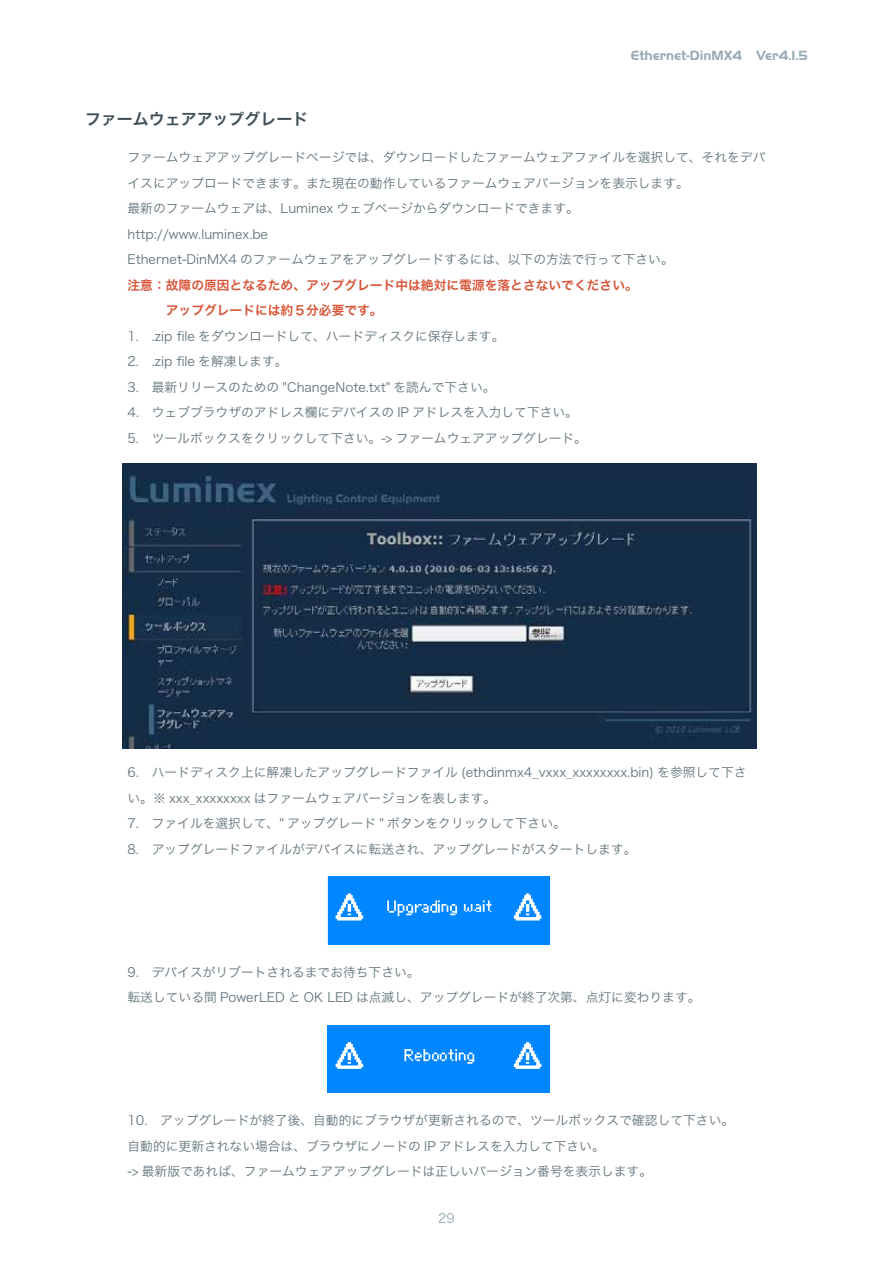
<style>
.page{position:relative;width:893px;height:1263px;background:#fff}
.page>*{position:absolute;margin:0;border:0;box-sizing:border-box;transform-origin:0 0}
.t1{font:15.9px "Hira Kaku Pro W6";color:#3d4e57}
.t2{font:700 13.8px "Handel Got D";color:#96a9b3}
.t3{font:12.75px/25.5px "Hira Kaku Pro W3";color:#63757e}
.t4{font:12.75px/25.5px "Hira Kaku Pro W6";color:#d85335}
.t5{font:12.75px "Hira Kaku Pro W3";color:#96a9b3}
</style>
<div class="page">
<img style="left:122px;top:463px;width:634px;height:285px">
<img style="left:328px;top:1025px;width:222px;height:68px">
<img style="left:328px;top:877px;width:222px;height:67px">
<p class="t1" style="left:85px;top:104px;width:225px">ファームウェアアップグレード</p>
<p class="t2" style="left:631px;top:48px;width:179px">Ethernet-DinMX4 Ver4.1.5</p>
<p class="t3" style="left:128px;top:144px;width:639px">ファームウェアアップグレードページでは、ダウンロードしたファームウェアファイルを選択して、それをデバイスにアップロードできます。また現在の動作しているファームウェアバージョンを表示します。<br>最新のファームウェアは、Luminex ウェブページからダウンロードできます。<br>http://www.luminex.be<br>Ethernet-DinMX4 のファームウェアをアップグレードするには、以下の方法で行って下さい。</p>
<p class="t4" style="left:166px;top:272px;width:473px;text-indent:-38px">注意：故障の原因となるため、アップグレード中は絶対に電源を落とさないでください。アップグレードには約５分必要です。</p>
<p class="t3" style="left:128px;top:322px;width:461px">1.　.zip file をダウンロードして、ハードディスクに保存します。<br>2.　.zip file を解凍します。<br>3.　最新リリースのための "ChangeNote.txt" を読んで下さい。<br>4.　ウェブブラウザのアドレス欄にデバイスの IP アドレスを入力して下さい。5.　ツールボックスをクリックして下さい。-&gt; ファームウェアアップグレード。</p>
<p class="t3" style="left:128px;top:759px;width:620px">6.　ハードディスク上に解凍したアップグレードファイル (ethdinmx4_vxxx_xxxxxxxx.bin) を参照して下さい。※ xxx_xxxxxxxx はファームウェアバージョンを表します。<br>7.　ファイルを選択して、" アップグレード " ボタンをクリックして下さい。<br>8.　アップグレードファイルがデバイスに転送され、アップグレードがスタートします。</p>
<p class="t3" style="left:128px;top:958px;width:574px">9.　デバイスがリブートされるまでお待ち下さい。<br>転送している間 PowerLED と OK LED は点滅し、アップグレードが終了次第、点灯に変わります。</p>
<p class="t3" style="left:128px;top:1107px;width:608px">10.　アップグレードが終了後、自動的にブラウザが更新されるので、ツールボックスで確認して下さい。自動的に更新されない場合は、ブラウザにノードの IP アドレスを入力して下さい。<br>-&gt; 最新版であれば、ファームウェアアップグレードは正しいバージョン番号を表示します。</p>
<p class="t5" style="left:438px;top:1207px;width:18px">29</p>
</div>
